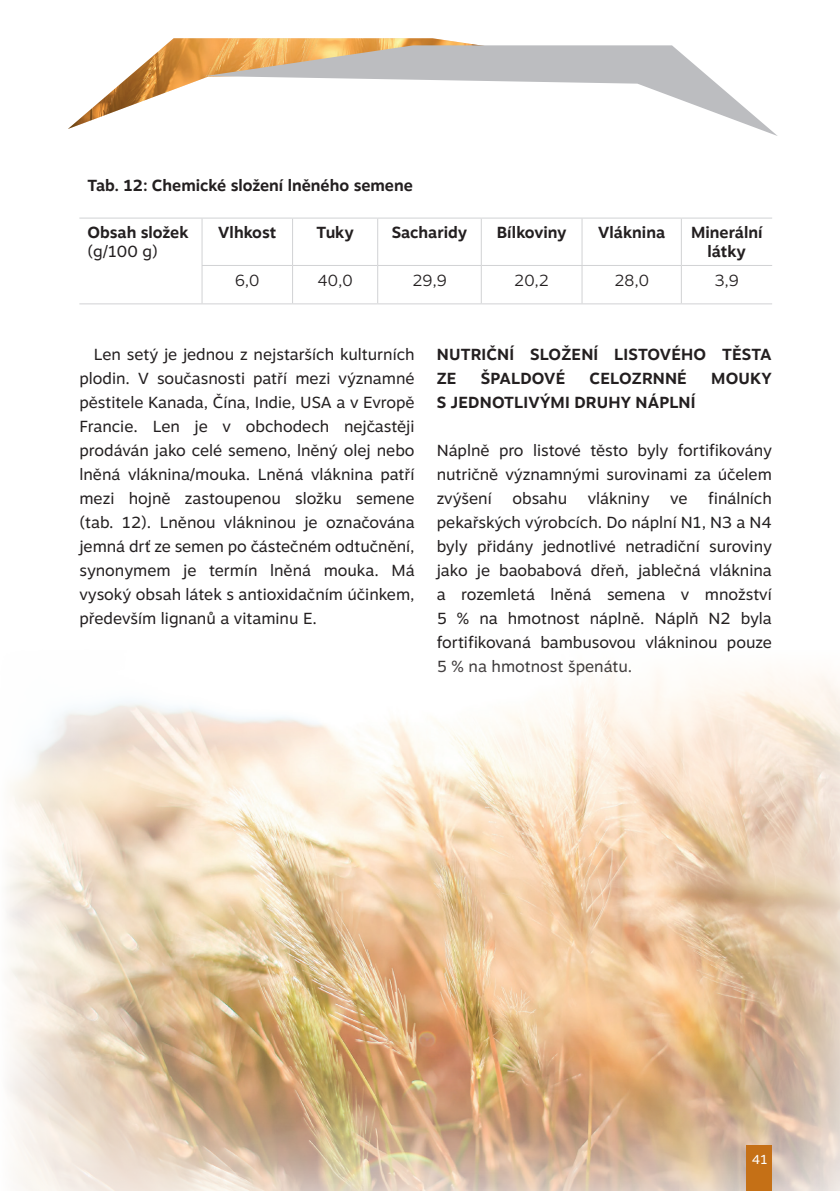
<style>
.page{position:relative;width:840px;height:1191px;background:#fff}
.page>*{position:absolute;margin:0;border:0;box-sizing:border-box;transform-origin:0 0}
.t1{font:16px/24px "Motiva Sans";color:#231f20;text-align:justify}
.t2{font:700 16px/24px "Motiva Sans";color:#231f20}
.t3{font:300 16px "Motiva Sans";color:#231f20}
.t4{font:13px "Motiva Sans";color:#fff}
</style>
<div class="page">
<img style="left:68px;top:38px;width:410px;height:91px">
<svg style="left:206px;top:45px;width:571px;height:91px"></svg>
<hr style="left:79px;top:303px;width:123px;height:1px;background:#d1d2d4">
<hr style="left:202px;top:303px;width:90px;height:1px;background:#d1d2d4">
<hr style="left:292px;top:303px;width:85px;height:1px;background:#d1d2d4">
<hr style="left:377px;top:303px;width:104px;height:1px;background:#d1d2d4">
<hr style="left:481px;top:303px;width:100px;height:1px;background:#d1d2d4">
<hr style="left:581px;top:303px;width:100px;height:1px;background:#d1d2d4">
<hr style="left:681px;top:303px;width:90px;height:1px;background:#d1d2d4">
<hr style="left:79px;top:218px;width:123px;height:1px;background:#d1d2d4">
<hr style="left:202px;top:218px;width:90px;height:1px;background:#d1d2d4">
<hr style="left:201px;top:219px;width:1px;height:46px;background:#d1d2d4">
<hr style="left:292px;top:218px;width:85px;height:1px;background:#d1d2d4">
<hr style="left:292px;top:219px;width:1px;height:46px;background:#d1d2d4">
<hr style="left:377px;top:218px;width:104px;height:1px;background:#d1d2d4">
<hr style="left:377px;top:219px;width:1px;height:46px;background:#d1d2d4">
<hr style="left:481px;top:218px;width:100px;height:1px;background:#d1d2d4">
<hr style="left:480px;top:219px;width:1px;height:46px;background:#d1d2d4">
<hr style="left:581px;top:218px;width:100px;height:1px;background:#d1d2d4">
<hr style="left:581px;top:219px;width:1px;height:46px;background:#d1d2d4">
<hr style="left:681px;top:218px;width:90px;height:1px;background:#d1d2d4">
<hr style="left:201px;top:265px;width:91px;height:1px;background:#d1d2d4">
<hr style="left:201px;top:266px;width:1px;height:37px;background:#d1d2d4">
<hr style="left:292px;top:265px;width:85px;height:1px;background:#d1d2d4">
<hr style="left:292px;top:266px;width:1px;height:37px;background:#d1d2d4">
<hr style="left:377px;top:265px;width:104px;height:1px;background:#d1d2d4">
<hr style="left:377px;top:266px;width:1px;height:37px;background:#d1d2d4">
<hr style="left:481px;top:265px;width:100px;height:1px;background:#d1d2d4">
<hr style="left:480px;top:266px;width:1px;height:37px;background:#d1d2d4">
<hr style="left:581px;top:265px;width:100px;height:1px;background:#d1d2d4">
<hr style="left:581px;top:266px;width:1px;height:37px;background:#d1d2d4">
<hr style="left:681px;top:265px;width:90px;height:1px;background:#d1d2d4">
<hr style="left:680px;top:219px;width:1px;height:46px;background:#d1d2d4">
<hr style="left:680px;top:266px;width:1px;height:37px;background:#d1d2d4">
<img style="left:6px;top:671px;width:833px;height:520px">
<div style="left:746px;top:1145px;width:25px;height:46px;background:#c57016"></div>
<p class="t2" style="left:87px;top:173px;width:327px">Tab. 12: Chemické složení lněného semene</p>
<p class="t2" style="left:87px;top:220px;width:103px">Obsah složek</p>
<p class="t1" style="left:87px;top:239px;width:72px">(g/100 g)</p>
<p class="t2" style="left:218px;top:220px;width:60px">Vlhkost</p>
<p class="t2" style="left:316px;top:220px;width:39px">Tuky</p>
<p class="t2" style="left:391px;top:220px;width:77px">Sacharidy</p>
<p class="t2" style="left:496px;top:220px;width:71px">Bílkoviny</p>
<p class="t2" style="left:598px;top:220px;width:68px">Vláknina</p>
<p class="t2" style="left:690px;top:223px;width:73px;line-height:19.2px;text-align:center">Minerální látky</p>
<p class="t3" style="left:235px;top:268px;width:26px">6,0</p>
<p class="t3" style="left:317px;top:268px;width:37px">40,0</p>
<p class="t3" style="left:412px;top:268px;width:36px">29,9</p>
<p class="t3" style="left:514px;top:268px;width:36px">20,2</p>
<p class="t3" style="left:614px;top:268px;width:36px">28,0</p>
<p class="t3" style="left:714px;top:268px;width:25px">3,9</p>
<p class="t1" style="left:79px;top:342px;width:336px;text-indent:14px">Len setý je jednou z nejstarších kulturních plodin. V současnosti patří mezi významné pěstitele Kanada, Čína, Indie, USA a v Evropě Francie. Len je v obchodech nejčastěji prodáván jako celé semeno, lněný olej nebo lněná vláknina/mouka. Lněná vláknina patří mezi hojně zastoupenou složku semene (tab. 12). Lněnou vlákninou je označována jemná drť ze semen po částečném odtučnění, synonymem je termín lněná mouka. Má vysoký obsah látek s antioxidačním účinkem, především lignanů a vitaminu E.</p>
<p class="t2" style="left:436px;top:342px;width:336px">NUTRIČNÍ SLOŽENÍ LISTOVÉHO TĚSTA<br>ZE</p>
<p class="t2" style="left:480px;top:366px;width:86px">ŠPALDOVÉ</p>
<p class="t2" style="left:589px;top:366px;width:99px">CELOZRNNÉ</p>
<p class="t2" style="left:710px;top:366px;width:62px">MOUKY</p>
<p class="t2" style="left:436px;top:390px;width:260px">S JEDNOTLIVÝMI DRUHY NÁPLNÍ</p>
<p class="t1" style="left:436px;top:438px;width:336px">Náplně pro listové těsto byly fortifikovány nutričně významnými surovinami za účelem zvýšení</p>
<p class="t1" style="left:436px;top:486px;width:336px;text-indent:271px">finálních pekařských výrobcích. Do náplní N1, N3 a N4 byly přidány jednotlivé netradiční suroviny jako je baobabová dřeň, jablečná vláknina a rozemletá lněná semena v množství 5 % na hmotnost náplně. Náplň N2 byla fortifikovaná bambusovou vlákninou pouze 5 % na hmotnost špenátu.</p>
<p class="t1" style="left:512px;top:486px;width:56px">obsahu</p>
<p class="t1" style="left:587px;top:486px;width:63px">vlákniny</p>
<p class="t1" style="left:669px;top:486px;width:19px">ve</p>
<p class="t4" style="left:751px;top:1149px;width:17px">41</p>
</div>
